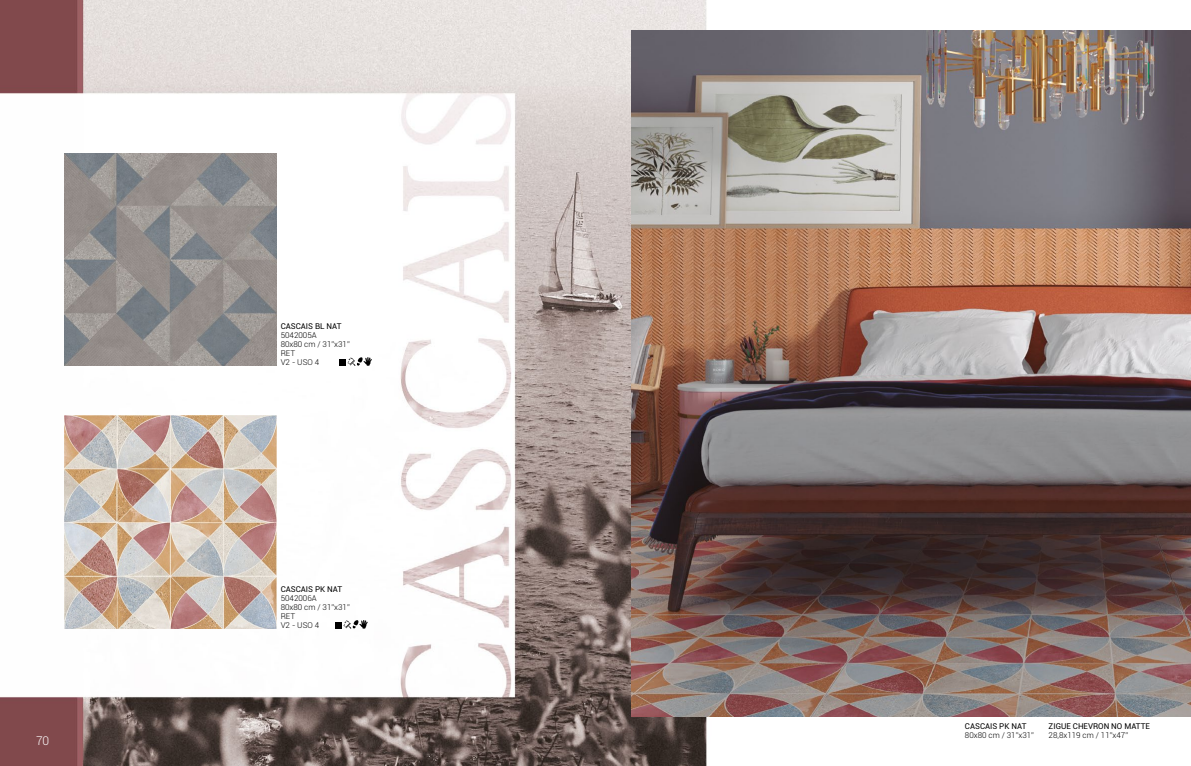
<style>
.page{position:relative;width:1191px;height:766px;background:#fff}
.page>*{position:absolute;margin:0;border:0;box-sizing:border-box;transform-origin:0 0}
.t1{font:300 12px "Roboto";color:#fff}
.t2{font:300 8px/9px "Roboto";color:#000}
.t3{font:8px "Roboto";color:#000}
</style>
<div class="page">
<img style="left:0;top:0;width:1191px;height:765px">
<svg style="left:347px;top:357px;width:25px;height:9px"></svg>
<svg style="left:343px;top:619px;width:24px;height:9px"></svg>
<img style="left:64px;top:153px;width:213px;height:213px">
<img style="left:64px;top:416px;width:213px;height:212px">
<img style="left:631px;top:30px;width:560px;height:686px">
<div style="left:339px;top:359px;width:7px;height:6px;background:#000"></div>
<div style="left:335px;top:621px;width:7px;height:7px;background:#000"></div>
<h1 class="t1" style="left:36px;top:732px;width:15px">70</h1>
<p class="t3" style="left:281px;top:320px;width:62px">CASCAIS BL NAT</p>
<p class="t2" style="left:281px;top:330px;width:71px">5042005A<br>80x80 cm / 31”x31”<br>RET<br>V2 - USO 4</p>
<p class="t3" style="left:281px;top:583px;width:63px">CASCAIS PK NAT</p>
<p class="t2" style="left:281px;top:593px;width:71px">5042006A<br>80x80 cm / 31”x31”<br>RET<br>V2 - USO 4</p>
<p class="t3" style="left:965px;top:720px;width:63px">CASCAIS PK NAT</p>
<p class="t2" style="left:965px;top:730px;width:71px">80x80 cm / 31”x31”</p>
<p class="t3" style="left:1048px;top:720px;width:103px">ZIGUE CHEVRON NO MATTE</p>
<p class="t2" style="left:1048px;top:730px;width:81px">28,8x119 cm / 11”x47”</p>
</div>
